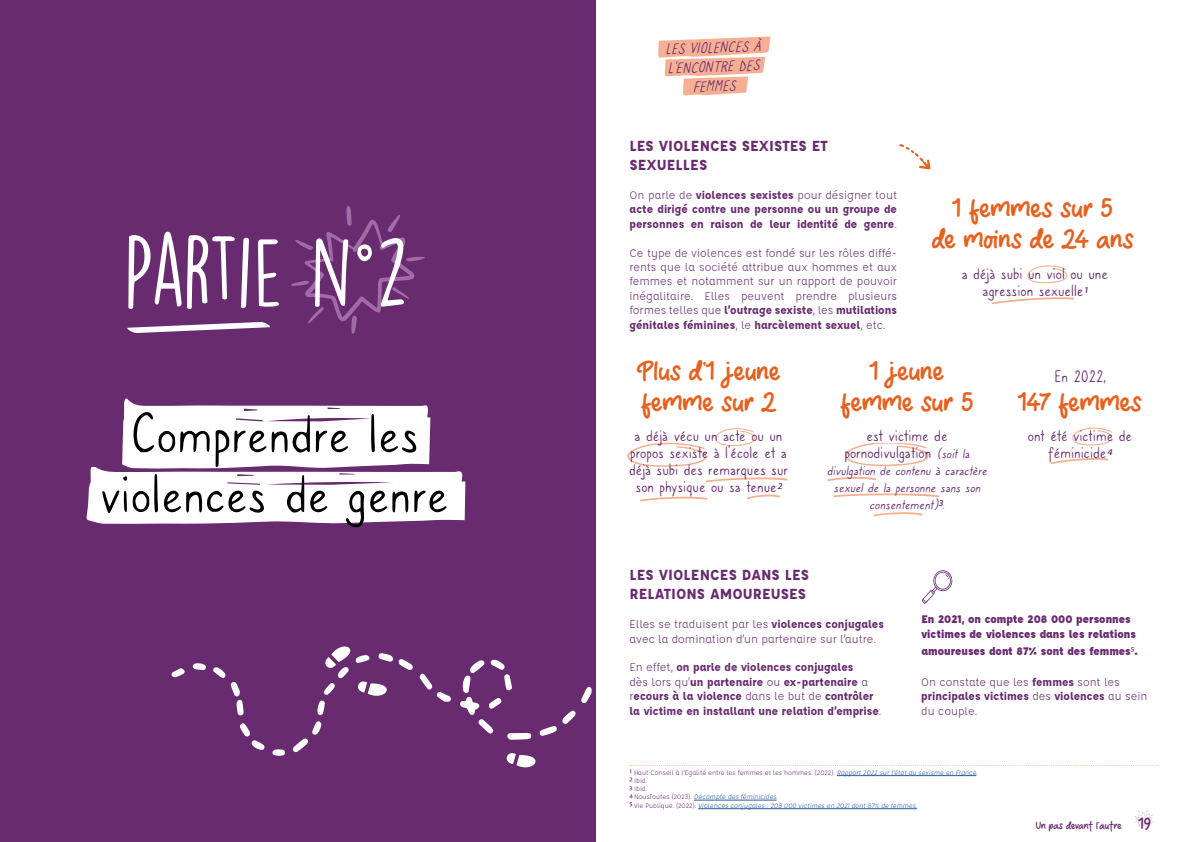
<style>
.page{position:relative;width:1191px;height:842px;background:#fff}
.page>*{position:absolute;margin:0;border:0;box-sizing:border-box;transform-origin:0 0}
.t1{font:90px "DK Lemon Yellow Sun";letter-spacing:-.04em;color:#fff}
.t2{font:60px/60px "Caroni";color:#000;text-align:center}
.t3{font:26px/31.2px "Prilly Monly";color:#e8601e;text-align:center}
.t4{font:18px/17px "Caroni";color:#692b70;text-align:center}
.t5{font:700 16px/19.2px "Affogato";color:#692b70}
.t6{font:italic 16px/19.2px "Caroni";color:#692b70;text-align:center}
.t7{font:italic 15px/17px "Caroni";color:#692b70;text-align:center}
.t8{font:12px/14.4px "Affogato";color:#692b70}
.t9{font:700 12px/14.4px "Affogato";color:#692b70;text-align:justify}
.t10{font:900 12px/14.4px "Affogato";color:#692b70}
.t11{font:10px "Prilly Monly";color:#692b70}
.t12{font:10px/8.3px "Myriad Pro";color:#692b70;text-align:justify}
.t13{font:italic 7px/8.3px "Affogato";color:#275b9b}
.s1{font-family:"Caroni"}
.s2{font-weight:400}
.s3{font-weight:700}
.s4{font-family:"Myriad Pro";font-style:italic;font-size:15px}
.s5{font-style:italic;font-size:15px}
.s6{font-family:"Myriad Pro"}
.s7{font-family:"Myriad Pro";font-weight:400}
.s8{font-size:14px}
.s9{font-style:normal;color:#692b70}
.s10{font-size:16px}
</style>
<div class="page">
<svg style="left:1134px;top:810px;width:19px;height:17px"></svg>
<div style="left:0;top:0;width:595px;height:842px;background:#692b70"></div>
<svg style="left:291px;top:206px;width:134px;height:128px"></svg>
<svg style="left:127px;top:322px;width:143px;height:11px"></svg>
<svg style="left:86px;top:398px;width:379px;height:126px"></svg>
<svg style="left:581px;top:686px;width:11px;height:18px"></svg>
<svg style="left:539px;top:711px;width:37px;height:25px"></svg>
<svg style="left:419px;top:673px;width:32px;height:29px"></svg>
<svg style="left:460px;top:659px;width:71px;height:81px"></svg>
<svg style="left:292px;top:721px;width:30px;height:31px"></svg>
<svg style="left:213px;top:667px;width:31px;height:48px"></svg>
<svg style="left:240px;top:723px;width:25px;height:27px"></svg>
<svg style="left:171px;top:668px;width:14px;height:9px"></svg>
<svg style="left:193px;top:663px;width:13px;height:7px"></svg>
<svg style="left:272px;top:749px;width:13px;height:7px"></svg>
<svg style="left:317px;top:646px;width:96px;height:69px"></svg>
<svg style="left:506px;top:753px;width:30px;height:15px"></svg>
<svg style="left:658px;top:36px;width:112px;height:60px"></svg>
<svg style="left:630px;top:765px;width:528px;height:1px"></svg>
<hr style="left:837px;top:775px;width:139px;height:1px;background:#275b9b">
<hr style="left:694px;top:800px;width:82px;height:1px;background:#275b9b">
<hr style="left:698px;top:808px;width:219px;height:1px;background:#275b9b">
<svg style="left:991px;top:297px;width:83px;height:7px"></svg>
<svg style="left:1027px;top:265px;width:40px;height:19px"></svg>
<svg style="left:899px;top:144px;width:32px;height:25px"></svg>
<svg style="left:705px;top:477px;width:82px;height:5px"></svg>
<svg style="left:640px;top:497px;width:67px;height:4px"></svg>
<svg style="left:747px;top:495px;width:33px;height:4px"></svg>
<svg style="left:827px;top:477px;width:49px;height:5px"></svg>
<svg style="left:873px;top:512px;width:49px;height:5px"></svg>
<svg style="left:833px;top:493px;width:106px;height:5px"></svg>
<svg style="left:1051px;top:458px;width:57px;height:6px"></svg>
<svg style="left:715px;top:428px;width:40px;height:18px"></svg>
<svg style="left:627px;top:442px;width:80px;height:25px"></svg>
<svg style="left:845px;top:442px;width:84px;height:25px"></svg>
<svg style="left:1072px;top:427px;width:40px;height:19px"></svg>
<svg style="left:922px;top:570px;width:31px;height:34px"></svg>
<h1 class="t1" style="left:124px;top:217px;width:286px">PARTIE N<span class="s1">°</span>2</h1>
<h2 class="t2" style="left:99px;top:404px;width:351px">Comprendre les violences de genre</h2>
<h3 class="t6" style="left:664px;top:40px;width:97px;rotate:-2deg">LES VIOLENCES À<br>L’ENCONTRE DES<br>FEMMES</h3>
<h3 class="t5" style="left:629px;top:136px;width:200px">LES VIOLENCES SEXISTES ET<br>SEXUELLES</h3>
<p class="t9" style="left:629px;top:188px;width:269px"><span class="s2">On parle de</span> violences sexistes <span class="s2">pour désigner tout </span>acte dirigé contre une personne ou un groupe de personnes en raison de leur identité de genre<span class="s2">.</span></p>
<p class="t8" style="left:629px;top:245px;width:269px;text-align:justify">Ce type de violences est fondé sur les rôles diffé&shy;rents que la société attribue aux hommes et aux femmes et notamment sur un rapport de pouvoir inégalitaire. Elles peuvent prendre plusieurs formes telles que <span class="s3">l’outrage sexiste</span>, les <span class="s3">mutilations génitales féminines</span>, le <span class="s3">harcèlement sexuel</span>, etc.</p>
<h3 class="t3" style="left:931px;top:192px;width:203px">1 femmes sur 5<br>de moins de 24 ans</h3>
<h3 class="t4" style="left:961px;top:265px;width:148px">a déjà subi un viol ou une agression sexuelle<span class="s4">1</span></h3>
<h3 class="t3" style="left:636px;top:355px;width:145px;text-align:left">Plus d’1 jeune femme sur 2</h3>
<h3 class="t3" style="left:840px;top:355px;width:134px">1 jeune femme sur 5</h3>
<h3 class="t4" style="left:629px;top:428px;width:161px">a déjà vécu un acte ou un propos sexiste à l’école et a déjà subi des remarques sur son physique ou sa tenue<span class="s4">2</span></h3>
<h3 class="t4" style="left:844px;top:428px;width:130px">est victime de pornodivulgation <span class="s5">(soit la</span></h3>
<p class="t7" style="left:827px;top:463px;width:165px">divulgation de contenu à caractère sexuel de la personne sans son consentement)<span class="s6">3</span>.</p>
<h3 class="t4" style="left:1054px;top:368px;width:53px">En 2022,</h3>
<h3 class="t3" style="left:1018px;top:386px;width:125px">147 femmes</h3>
<h3 class="t4" style="left:1027px;top:428px;width:106px">ont été victime de féminicide<span class="s4">4</span></h3>
<h3 class="t5" style="left:629px;top:565px;width:181px">LES VIOLENCES DANS LES<br>RELATIONS AMOUREUSES</h3>
<p class="t8" style="left:629px;top:617px;width:256px">Elles se traduisent par les <span class="s3">violences conjugales </span>avec la domination d’un partenaire sur l’autre.</p>
<p class="t9" style="left:629px;top:660px;width:253px;text-align:left"><span class="s2">En effet,</span> on parle de violences conjugales<br><span class="s2">dès lors qu’</span>un partenaire <span class="s2">ou</span> ex-partenaire <span class="s2">a r</span>ecours à la violence <span class="s2">dans le but de</span> contrôler la victime en installant une relation d’emprise<span class="s2">.</span></p>
<p class="t10" style="left:921px;top:612px;width:216px">En 2021, on compte 208 000 personnes victimes de violences dans les relations</p>
<p class="t10" style="left:921px;top:643px;width:218px">amoureuses dont 87% sont des femmes<span class="s7">5</span><span class="s8">.</span></p>
<p class="t8" style="left:921px;top:674px;width:228px">On constate que les <span class="s3">femmes</span> sont les <span class="s3">principales victimes</span> des <span class="s3">violences</span> au sein du couple.</p>
<p class="t12" style="left:629px;top:769px;width:5px">1<br>2<br>3<br>4<br>5</p>
<p class="t13" style="left:634px;top:768px;width:345px"><span class="s9">Haut Conseil à l’Egalité entre les femmes et les hommes. (2022).</span> Rapport 2022 sur l’état du sexisme en France<span class="s9">.<br>Ibid.<br>Ibid.<br>N o u sTo u t e s ( 2 0 2 3 ) .</span> Décompte des féminicides<span class="s9">.<br>V i e P u b l i q u e . ( 2 0 2 2 ) .</span> Violences conjugales : 208 000 victimes en 2021 dont 87% de femmes.</p>
<p class="t11" style="left:1035px;top:819px;width:117px">Un pas devant l’autre <span class="s10">19</span></p>
</div>
